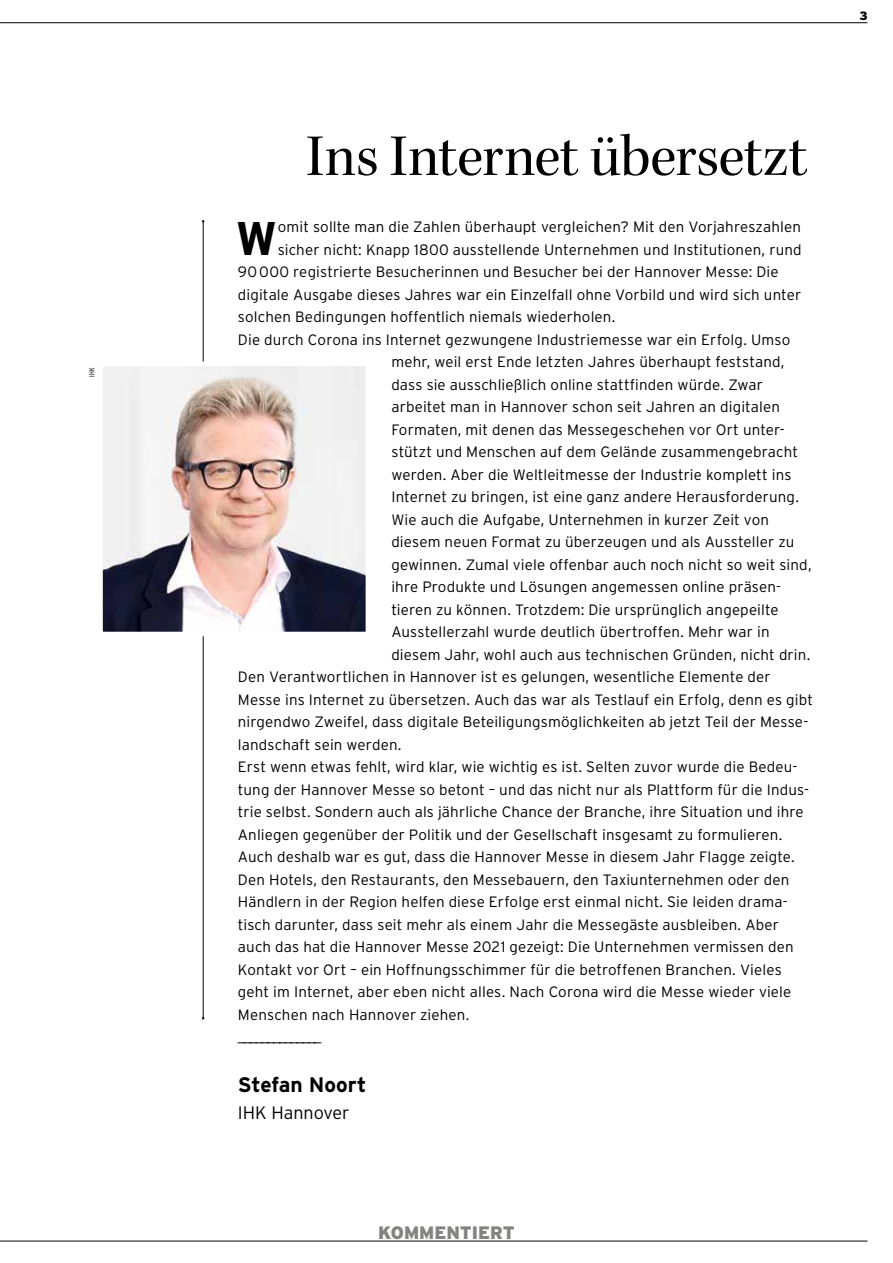
<style>
.page{position:relative;width:893px;height:1263px;background:#fff}
.page>*{position:absolute;margin:0;border:0;box-sizing:border-box;transform-origin:0 0}
.t1{font:60px "Kepler Std Subh";letter-spacing:-.005em;color:#000}
.t2{font:700 47.1px "Interstate";color:#000}
.t3{font:700 21px "Interstate";letter-spacing:-.005em;color:#000}
.t4{font:300 18px "Interstate";letter-spacing:-.005em;color:#000}
.t5{font:900 18px "Interstate";color:#858382}
.t6{font:300 15px "Interstate";letter-spacing:.01em;color:#000}
.t7{font:900 12px "Interstate";color:#000}
.t8{font:300 condensed 7.5px "Interstate";color:#000}
</style>
<div class="page">
<hr style="left:203px;top:221px;width:1px;height:797px;background:#000">
<img style="left:103px;top:366px;width:262px;height:265px">
<hr style="left:0;top:1241px;width:867px;height:1px;background:#000">
<hr style="left:0;top:22px;width:867px;height:1px;background:#000">
<p class="t8" style="left:87px;top:377px;width:11px;rotate:-90deg">IHK</p>
<h1 class="t1" style="left:306px;top:122px;width:503px">Ins Internet übersetzt</h1>
<h2 class="t2" style="left:236px;top:209px;width:43px">W</h2>
<p class="t6" style="left:278px;top:218px;width:525px">omit sollte man die Zahlen überhaupt vergleichen? Mit den Vorjahreszahlen</p>
<p class="t6" style="left:278px;top:240px;width:525px">sicher nicht: Knapp 1800 ausstellende Unternehmen und Institutionen, rund</p>
<p class="t6" style="left:238px;top:263px;width:542px">90000 registrierte Besucherinnen und Besucher bei der Hannover Messe: Die</p>
<p class="t6" style="left:238px;top:285px;width:565px">digitale Ausgabe dieses Jahres war ein Einzelfall ohne Vorbild und wird sich unter</p>
<p class="t6" style="left:238px;top:308px;width:379px">solchen Bedingungen hoffentlich niemals wiederholen.</p>
<p class="t6" style="left:238px;top:330px;width:554px">Die durch Corona ins Internet gezwungene Industriemesse war ein Erfolg. Umso</p>
<p class="t6" style="left:391px;top:353px;width:395px">mehr, weil erst Ende letzten Jahres überhaupt feststand,</p>
<p class="t6" style="left:391px;top:375px;width:373px">dass sie ausschließlich online stattfinden würde. Zwar</p>
<p class="t6" style="left:391px;top:398px;width:390px">arbeitet man in Hannover schon seit Jahren an digitalen</p>
<p class="t6" style="left:391px;top:420px;width:395px">Formaten, mit denen das Messegeschehen vor Ort unter-</p>
<p class="t6" style="left:391px;top:443px;width:408px">stützt und Menschen auf dem Gelände zusammengebracht</p>
<p class="t6" style="left:391px;top:465px;width:402px">werden. Aber die Weltleitmesse der Industrie komplett ins</p>
<p class="t6" style="left:391px;top:488px;width:409px">Internet zu bringen, ist eine ganz andere Herausforderung.</p>
<p class="t6" style="left:391px;top:510px;width:379px">Wie auch die Aufgabe, Unternehmen in kurzer Zeit von</p>
<p class="t6" style="left:391px;top:533px;width:404px">diesem neuen Format zu überzeugen und als Aussteller zu</p>
<p class="t6" style="left:391px;top:555px;width:422px">gewinnen. Zumal viele offenbar auch noch nicht so weit sind,</p>
<p class="t6" style="left:391px;top:578px;width:391px">ihre Produkte und Lösungen angemessen online präsen-</p>
<p class="t6" style="left:391px;top:600px;width:389px">tieren zu können. Trotzdem: Die ursprünglich angepeilte</p>
<p class="t6" style="left:391px;top:623px;width:380px">Ausstellerzahl wurde deutlich übertroffen. Mehr war in</p>
<p class="t6" style="left:391px;top:645px;width:420px">diesem Jahr, wohl auch aus technischen Gründen, nicht drin.</p>
<p class="t6" style="left:238px;top:668px;width:534px">Den Verantwortlichen in Hannover ist es gelungen, wesentliche Elemente der</p>
<p class="t6" style="left:238px;top:690px;width:577px">Messe ins Internet zu übersetzen. Auch das war als Testlauf ein Erfolg, denn es gibt</p>
<p class="t6" style="left:238px;top:713px;width:572px">nirgendwo Zweifel, dass digitale Beteiligungsmöglichkeiten ab jetzt Teil der Messe-</p>
<p class="t6" style="left:238px;top:735px;width:165px">landschaft sein werden.</p>
<p class="t6" style="left:238px;top:758px;width:561px">Erst wenn etwas fehlt, wird klar, wie wichtig es ist. Selten zuvor wurde die Bedeu-</p>
<p class="t6" style="left:238px;top:780px;width:572px">tung der Hannover Messe so betont – und das nicht nur als Plattform für die Indus-</p>
<p class="t6" style="left:238px;top:803px;width:567px">trie selbst. Sondern auch als jährliche Chance der Branche, ihre Situation und ihre</p>
<p class="t6" style="left:238px;top:825px;width:546px">Anliegen gegenüber der Politik und der Gesellschaft insgesamt zu formulieren.</p>
<p class="t6" style="left:238px;top:848px;width:558px">Auch deshalb war es gut, dass die Hannover Messe in diesem Jahr Flagge zeigte.</p>
<p class="t6" style="left:238px;top:870px;width:553px">Den Hotels, den Restaurants, den Messebauern, den Taxiunternehmen oder den</p>
<p class="t6" style="left:238px;top:893px;width:551px">Händlern in der Region helfen diese Erfolge erst einmal nicht. Sie leiden drama-</p>
<p class="t6" style="left:238px;top:915px;width:542px">tisch darunter, dass seit mehr als einem Jahr die Messegäste ausbleiben. Aber</p>
<p class="t6" style="left:238px;top:938px;width:557px">auch das hat die Hannover Messe 2021 gezeigt: Die Unternehmen vermissen den</p>
<p class="t6" style="left:238px;top:960px;width:545px">Kontakt vor Ort – ein Hoffnungsschimmer für die betroffenen Branchen. Vieles</p>
<p class="t6" style="left:238px;top:983px;width:555px">geht im Internet, aber eben nicht alles. Nach Corona wird die Messe wieder viele</p>
<p class="t6" style="left:238px;top:1005px;width:233px">Menschen nach Hannover ziehen.</p>
<p class="t6" style="left:238px;top:1027px;width:85px">______________</p>
<h3 class="t3" style="left:238px;top:1071px;width:130px">Stefan Noort</h3>
<p class="t4" style="left:238px;top:1101px;width:113px">IHK Hannover</p>
<p class="t5" style="left:378px;top:1221px;width:138px">KOMMENTIERT</p>
<p class="t7" style="left:859px;top:9px;width:10px">3</p>
</div>
